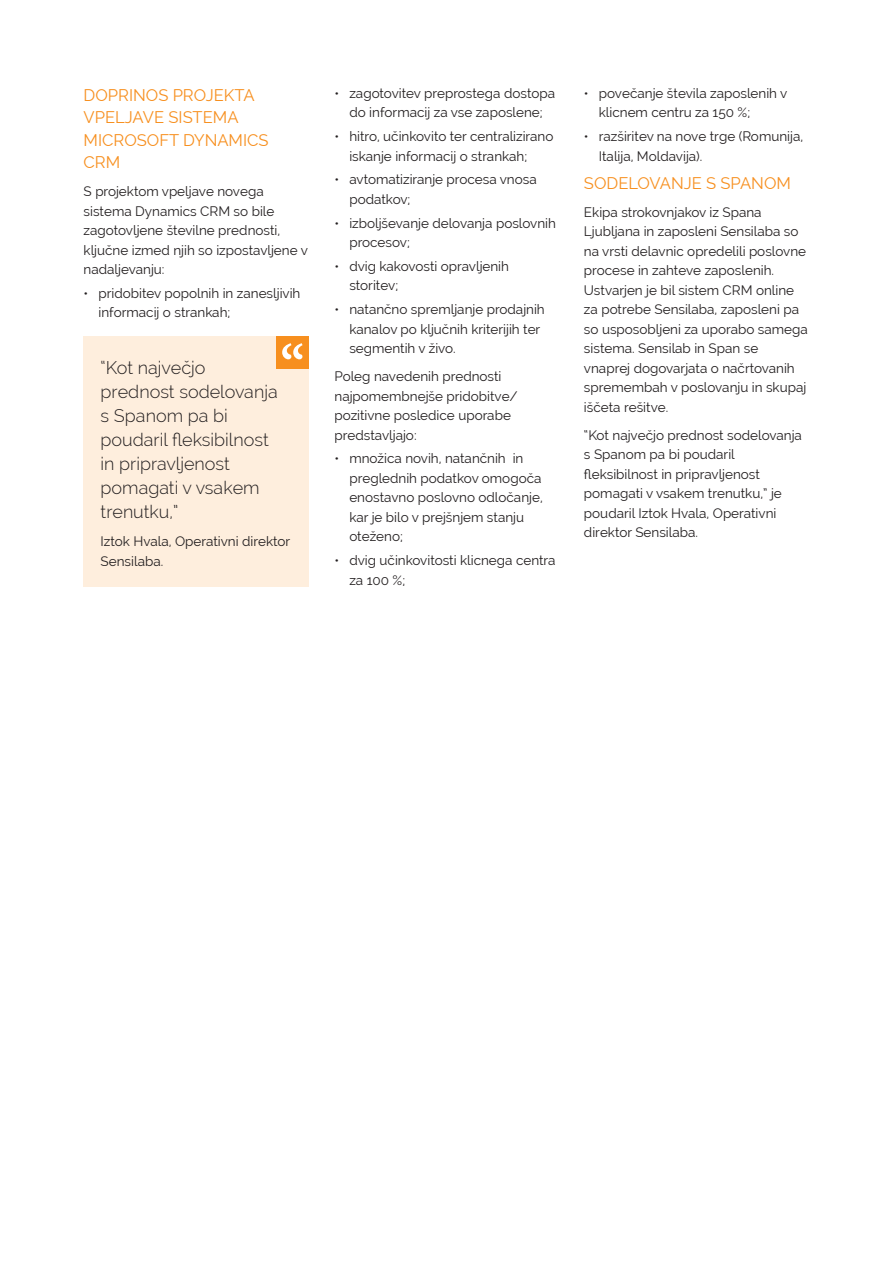
<style>
.page{position:relative;width:893px;height:1263px;background:#fff}
.page>*{position:absolute;margin:0;border:0;box-sizing:border-box;transform-origin:0 0}
.t1{font:300 18px/24px "Raleway";color:#231f20}
.t2{font:16.5px/22.5px "Raleway";color:#f78f1e}
.t3{font:13.5px/19.5px "Raleway";color:#231f20}
</style>
<div class="page">
<div style="left:84px;top:336px;width:225px;height:251px;background:#feeedd"></div>
<div style="left:276px;top:336px;width:33px;height:33px;background:#f78f1e"></div>
<svg style="left:282px;top:343px;width:20px;height:16px"></svg>
<p class="t2" style="left:84px;top:83px;width:186px">DOPRINOS PROJEKTA<br>VPELJAVE SISTEMA<br>MICROSOFT DYNAMICS<br>CRM</p>
<p class="t3" style="left:84px;top:182px;width:226px">S projektom vpeljave novega sistema Dynamics CRM so bile zagotovljene številne prednosti, ključne izmed njih so izpostavljene v nadaljevanju:</p>
<p class="t3" style="left:99px;top:283px;width:203px;text-indent:-15px">• pridobitev popolnih in zanesljivih informacij o strankah;</p>
<p class="t1" style="left:101px;top:356px;width:179px">“Kot največjo prednost sodelovanja s Spanom pa bi poudaril fleksibilnost in pripravljenost pomagati v vsakem trenutku,”</p>
<p class="t3" style="left:101px;top:532px;width:191px">Iztok Hvala, Operativni direktor<br>Sensilaba.</p>
<p class="t3" style="left:334px;top:83px;width:222px;text-align:center">• zagotovitev preprostega dostopa do informacij za vse zaposlene;</p>
<p class="t3" style="left:349px;top:126px;width:206px;text-indent:-15px">• hitro, učinkovito ter centralizirano iskanje informacij o strankah;</p>
<p class="t3" style="left:349px;top:170px;width:189px;text-indent:-15px">• avtomatiziranje procesa vnosa podatkov;</p>
<p class="t3" style="left:349px;top:213px;width:208px;text-indent:-15px">• izboljševanje delovanja poslovnih procesov;</p>
<p class="t3" style="left:349px;top:256px;width:161px;text-indent:-15px">• dvig kakovosti opravljenih storitev;</p>
<p class="t3" style="left:349px;top:299px;width:197px;text-indent:-15px">• natančno spremljanje prodajnih kanalov po ključnih kriterijih ter segmentih v živo.</p>
<p class="t3" style="left:334px;top:366px;width:185px">Poleg navedenih prednosti najpomembnejše pridobitve/ pozitivne posledice uporabe predstavljajo:</p>
<p class="t3" style="left:349px;top:449px;width:195px;text-indent:-15px">• množica novih, natančnih in preglednih podatkov omogoča enostavno poslovno odločanje, kar je bilo v prejšnjem stanju oteženo;</p>
<p class="t3" style="left:349px;top:550px;width:208px;text-indent:-15px">• dvig učinkovitosti klicnega centra za 100 %;</p>
<p class="t3" style="left:599px;top:83px;width:190px;text-indent:-15px">• povečanje števila zaposlenih v klicnem centru za 150 %;</p>
<p class="t3" style="left:599px;top:126px;width:206px;text-indent:-15px">• razširitev na nove trge (Romunija,<br>Italija, Moldavija).</p>
<p class="t2" style="left:584px;top:171px;width:208px">SODELOVANJE S SPANOM</p>
<p class="t3" style="left:584px;top:202px;width:225px">Ekipa strokovnjakov iz Spana<br>Ljubljana in zaposleni Sensilaba so na vrsti delavnic opredelili poslovne procese in zahteve zaposlenih.<br>Ustvarjen je bil sistem CRM online za potrebe Sensilaba, zaposleni pa so usposobljeni za uporabo samega sistema. Sensilab in Span se<br>vnaprej dogovarjata o načrtovanih spremembah v poslovanju in skupaj iščeta rešitve.</p>
<p class="t3" style="left:584px;top:425px;width:219px">“Kot največjo prednost sodelovanja s Spanom pa bi poudaril fleksibilnost in pripravljenost pomagati v vsakem trenutku,” je poudaril Iztok Hvala, Operativni direktor Sensilaba.</p>
</div>
